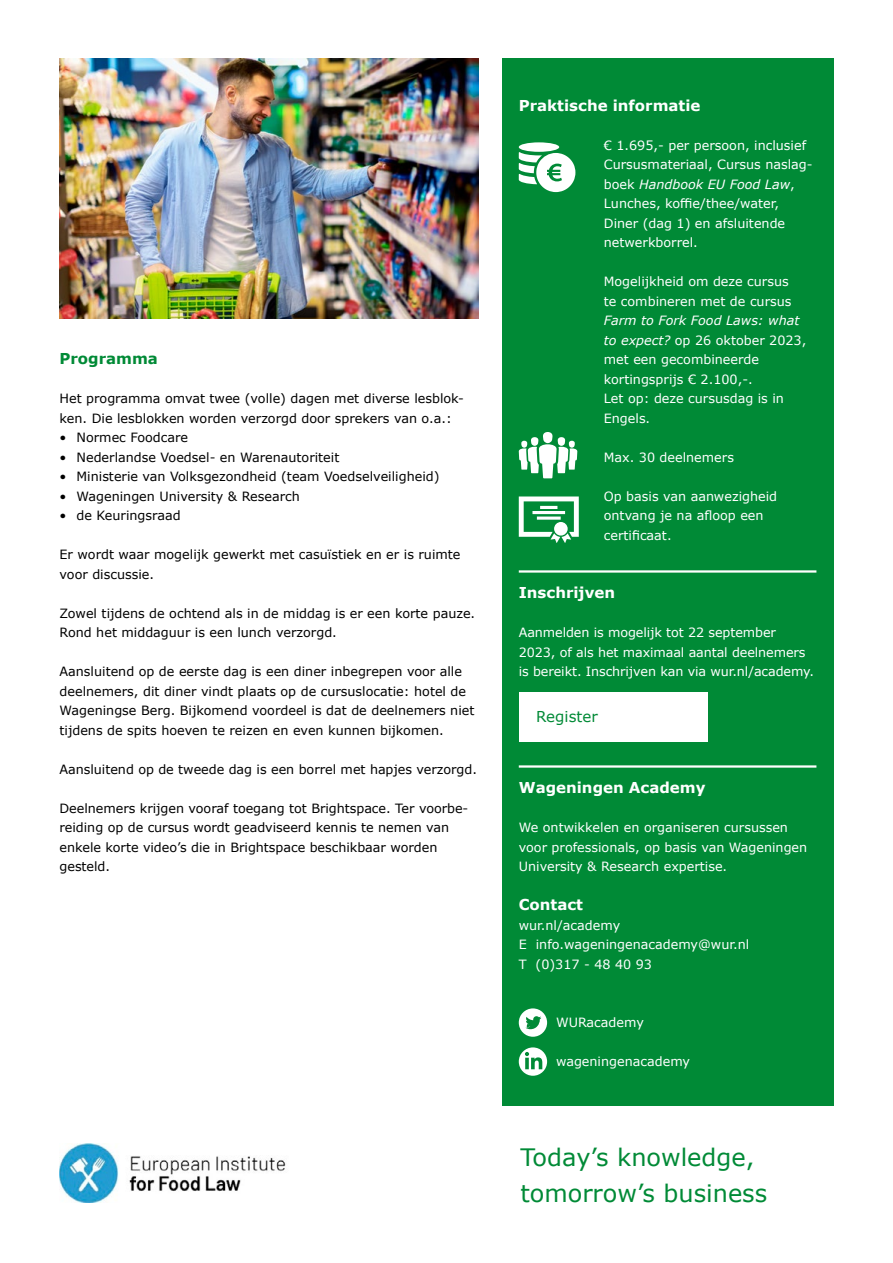
<style>
.page{position:relative;width:893px;height:1263px;background:#fff}
.page>*{position:absolute;margin:0;border:0;box-sizing:border-box;transform-origin:0 0}
.t1{font:24px/36px "Verdana";color:#008a36}
.H1_Kop_paragraaf{font:700 15px "Verdana";color:#fff}
.H1_kop_lijn{font:700 15px "Verdana";color:#fff}
.H1_Kop_paragraaf-2{font:700 15px "Verdana";color:#008a36}
.t2{font:15px "Verdana";color:#008a36}
.Platte_tekst{font:12.75px/19.5px "Verdana";color:#000}
.Platte_tekst-2{font:12.75px/19.5px "Verdana";color:#fff}
.s1{font-style:italic}
</style>
<div class="page">
<div style="left:502px;top:58px;width:331px;height:717px;background:#008a36"></div>
<hr style="left:519px;top:570px;width:297px;height:3px;background:#fff">
<div style="left:519px;top:142px;width:40px;height:10px;background:#fff;border-radius:50%"></div>
<svg style="left:519px;top:152px;width:56px;height:40px"></svg>
<svg style="left:519px;top:432px;width:58px;height:46px"></svg>
<svg style="left:519px;top:496px;width:60px;height:47px"></svg>
<img style="left:60px;top:58px;width:418px;height:260px">
<div style="left:502px;top:746px;width:331px;height:359px;background:#008a36"></div>
<hr style="left:519px;top:765px;width:297px;height:3px;background:#fff">
<svg style="left:519px;top:1008px;width:28px;height:29px"></svg>
<svg style="left:519px;top:1047px;width:28px;height:29px"></svg>
<img style="left:60px;top:1143px;width:226px;height:59px">
<div style="left:519px;top:692px;width:188px;height:49px;background:#fff"></div>
<h1 class="H1_Kop_paragraaf-2" style="left:60px;top:348px;width:100px">Programma</h1>
<p class="Platte_tekst" style="left:60px;top:389px;width:406px">Het programma omvat twee (volle) dagen met diverse lesblok&shy;ken. Die lesblokken worden verzorgd door sprekers van o.a.:</p>
<p class="Platte_tekst" style="left:60px;top:428px;width:130px">• Normec Foodcare</p>
<p class="Platte_tekst" style="left:60px;top:447px;width:281px">• Nederlandse Voedsel- en Warenautoriteit</p>
<p class="Platte_tekst" style="left:60px;top:467px;width:382px">• Ministerie van Volksgezondheid (team Voedselveiligheid)</p>
<p class="Platte_tekst" style="left:60px;top:486px;width:242px">• Wageningen University &amp; Research</p>
<p class="Platte_tekst" style="left:60px;top:506px;width:123px">• de Keuringsraad</p>
<p class="Platte_tekst" style="left:60px;top:545px;width:402px">Er wordt waar mogelijk gewerkt met casuïstiek en er is ruimte voor discussie.</p>
<p class="Platte_tekst" style="left:60px;top:603px;width:417px">Zowel tijdens de ochtend als in de middag is er een korte pauze.<br>Rond het middaguur is een lunch verzorgd.</p>
<p class="Platte_tekst" style="left:60px;top:662px;width:416px">Aansluitend op de eerste dag is een diner inbegrepen voor alle deelnemers, dit diner vindt plaats op de cursuslocatie: hotel de Wageningse Berg. Bijkomend voordeel is dat de deelnemers niet tijdens de spits hoeven te reizen en even kunnen bijkomen.</p>
<p class="Platte_tekst" style="left:60px;top:759px;width:419px">Aansluitend op de tweede dag is een borrel met hapjes verzorgd.</p>
<p class="Platte_tekst" style="left:60px;top:798px;width:410px">Deelnemers krijgen vooraf toegang tot Brightspace. Ter voorbe&shy;reiding op de cursus wordt geadviseerd kennis te nemen van enkele korte video’s die in Brightspace beschikbaar worden gesteld.</p>
<h1 class="H1_Kop_paragraaf" style="left:519px;top:94px;width:183px">Praktische informatie</h1>
<p class="Platte_tekst-2" style="left:604px;top:135px;width:210px">€ 1.695,- per persoon, inclusief<br>Cursusmateriaal, Cursus naslag&shy;boek <span class="s1">Handbook EU Food Law</span>,<br>Lunches, koffie/thee/water,<br>Diner (dag 1) en afsluitende netwerkborrel.</p>
<p class="Platte_tekst-2" style="left:604px;top:272px;width:189px">Mogelijkheid om deze cursus te combineren met de cursus</p>
<p class="Platte_tekst-2" style="left:604px;top:311px;width:204px"><span class="s1">Farm to Fork Food Laws: what to expect?</span> op 26 oktober 2023, met een gecombineerde kortingsprijs € 2.100,-.<br>Let op: deze cursusdag is in<br>Engels.</p>
<p class="Platte_tekst-2" style="left:604px;top:447px;width:132px">Max. 30 deelnemers</p>
<p class="Platte_tekst-2" style="left:604px;top:486px;width:175px">Op basis van aanwezigheid ontvang je na afloop een certificaat.</p>
<p class="H1_Kop_paragraaf" style="left:519px;top:582px;width:98px">Inschrijven</p>
<p class="Platte_tekst-2" style="left:519px;top:623px;width:297px">Aanmelden is mogelijk tot 22 september<br>2023, of als het maximaal aantal deelnemers is bereikt. Inschrijven kan via wur.nl/academy.</p>
<p class="t2" style="left:536px;top:707px;width:63px">Register</p>
<h1 class="H1_kop_lijn" style="left:519px;top:777px;width:188px">Wageningen Academy</h1>
<p class="Platte_tekst-2" style="left:519px;top:818px;width:290px">We ontwikkelen en organiseren cursussen voor professionals, op basis van Wageningen<br>University &amp; Research expertise.</p>
<h1 class="H1_Kop_paragraaf" style="left:519px;top:894px;width:66px">Contact</h1>
<p class="Platte_tekst-2" style="left:519px;top:915px;width:103px">wur.nl/academy</p>
<p class="Platte_tekst-2" style="left:519px;top:935px;width:232px">E info.wageningenacademy@wur.nl</p>
<p class="Platte_tekst-2" style="left:519px;top:954px;width:135px">T (0)317 - 48 40 93</p>
<p class="Platte_tekst-2" style="left:556px;top:1013px;width:89px">WURacademy</p>
<p class="Platte_tekst-2" style="left:556px;top:1052px;width:136px">wageningenacademy</p>
<h1 class="t1" style="left:520px;top:1139px;width:248px">Today’s knowledge, tomorrow’s business</h1>
</div>
